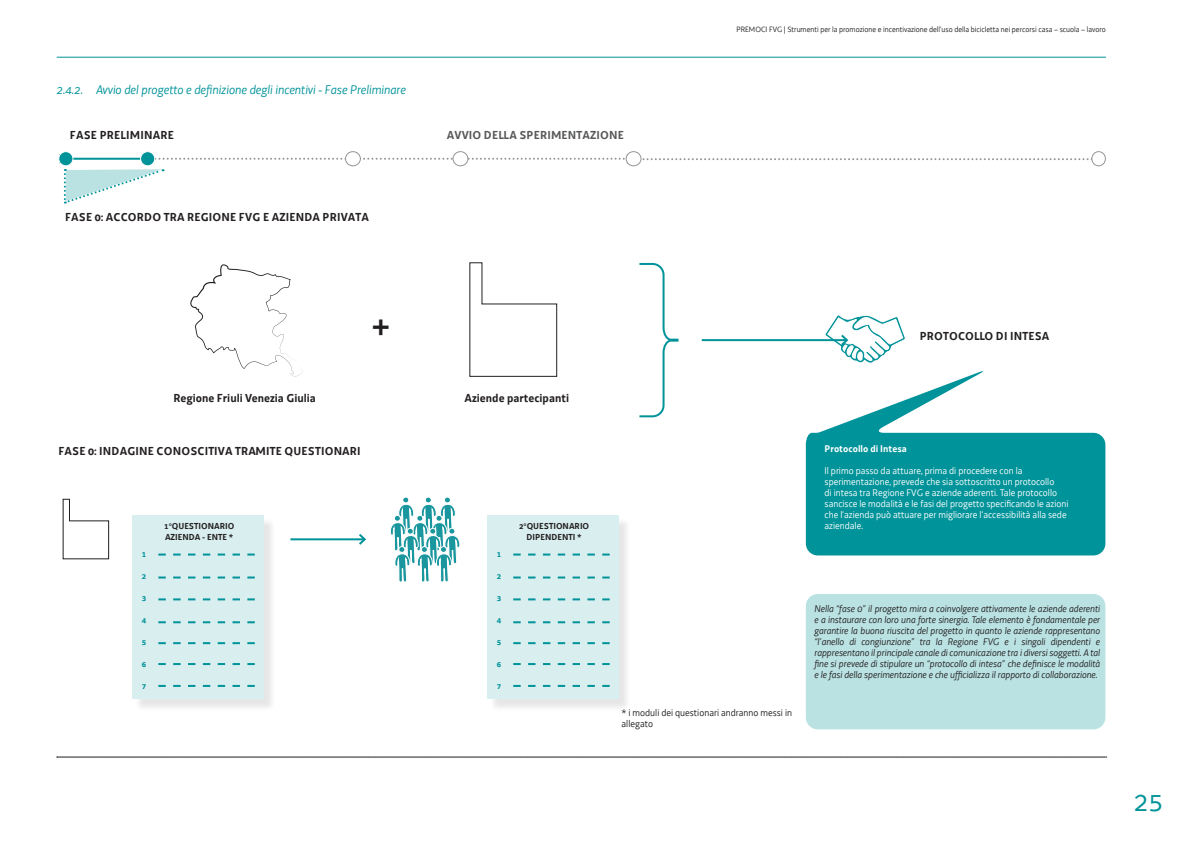
<style>
.page{position:relative;width:1191px;height:842px;background:#fff}
.page>*{position:absolute;margin:0;border:0;box-sizing:border-box;transform-origin:0 0}
.t1{font:700 35px "Decima WE";color:#231f20}
.t2{font:30px "Decima WE";color:#009399}
.t3{font:italic 13px "Decima WE";color:#009399}
.t4{font:700 12px "Decima WE";letter-spacing:.015em;color:#231f20}
.t5{font:700 12px "Decima WE";letter-spacing:.015em;color:#57585a}
.t6{font:italic 10px/11px "Decima WE";color:#231f20;text-align:justify}
.t7{font:10px/11px "Decima WE";color:#fff}
.t8{font:10px/11px "Decima WE";color:#231f20}
.t9{font:700 10px "Decima WE";color:#fff}
.t10{font:700 9px/10.8px "Decima WE";color:#231f20}
.t11{font:700 9px "Decima WE";color:#009399}
.t12{font:8px "Decima WE";color:#231f20}
</style>
<div class="page">
<hr style="left:57px;top:57px;width:1049px;height:1px;background:#009399">
<svg style="left:57px;top:757px;width:1049px;height:1px"></svg>
<div style="left:134px;top:517px;width:142px;height:194px;background:#231f20;opacity:.75"></div>
<div style="left:132px;top:516px;width:132px;height:183px;background:#d9eeef"></div>
<svg style="left:158px;top:553px;width:97px;height:2px"></svg>
<svg style="left:158px;top:576px;width:97px;height:2px"></svg>
<svg style="left:158px;top:598px;width:97px;height:2px"></svg>
<svg style="left:158px;top:621px;width:97px;height:2px"></svg>
<svg style="left:158px;top:642px;width:97px;height:2px"></svg>
<svg style="left:158px;top:663px;width:97px;height:2px"></svg>
<svg style="left:158px;top:685px;width:97px;height:2px"></svg>
<div style="left:489px;top:517px;width:142px;height:194px;background:#231f20;opacity:.75"></div>
<div style="left:487px;top:516px;width:131px;height:183px;background:#d9eeef"></div>
<svg style="left:513px;top:553px;width:96px;height:2px"></svg>
<svg style="left:513px;top:576px;width:96px;height:2px"></svg>
<svg style="left:513px;top:598px;width:96px;height:2px"></svg>
<svg style="left:513px;top:621px;width:96px;height:2px"></svg>
<svg style="left:513px;top:642px;width:96px;height:2px"></svg>
<svg style="left:513px;top:663px;width:96px;height:2px"></svg>
<svg style="left:513px;top:685px;width:96px;height:2px"></svg>
<div style="left:806px;top:594px;width:299px;height:135px;background:#bae2e3;border-radius:12px"></div>
<div style="left:140px;top:151px;width:15px;height:15px;border:1px solid #fff;border-radius:50%"></div>
<div style="left:58px;top:151px;width:15px;height:15px;border:1px solid #fff;border-radius:50%"></div>
<div style="left:345px;top:151px;width:16px;height:15px;border:1px solid #939598;border-radius:50%"></div>
<div style="left:452px;top:151px;width:16px;height:15px;border:1px solid #939598;border-radius:50%"></div>
<div style="left:625px;top:151px;width:16px;height:15px;border:1px solid #939598;border-radius:50%"></div>
<div style="left:1091px;top:151px;width:15px;height:15px;border:1px solid #939598;border-radius:50%"></div>
<svg style="left:59px;top:154px;width:1042px;height:50px"></svg>
<svg style="left:806px;top:371px;width:299px;height:184px;fill:#009399"></svg>
<svg style="left:639px;top:263px;width:40px;height:155px"></svg>
<svg style="left:469px;top:262px;width:88px;height:115px"></svg>
<svg style="left:63px;top:499px;width:46px;height:60px"></svg>
<hr style="left:702px;top:339px;width:145px;height:2px;background:#009399">
<svg style="left:823px;top:315px;width:83px;height:49px"></svg>
<hr style="left:290px;top:538px;width:75px;height:2px;background:#009399">
<svg style="left:357px;top:534px;width:9px;height:11px"></svg>
<svg style="left:190px;top:264px;width:113px;height:112px"></svg>
<svg style="left:390px;top:497px;width:70px;height:85px"></svg>
<p class="t3" style="left:57px;top:82px;width:351px">2.4.2. Avvio del progetto e definizione degli incentivi - Fase Preliminare</p>
<p class="t4" style="left:70px;top:128px;width:106px">FASE PRELIMINARE</p>
<p class="t4" style="left:65px;top:209px;width:305px">FASE 0: ACCORDO TRA REGIONE FVG E AZIENDA PRIVATA</p>
<p class="t5" style="left:447px;top:128px;width:179px">AVVIO DELLA SPERIMENTAZIONE</p>
<p class="t12" style="left:736px;top:24px;width:371px">PREMOCI FVG | Strumenti per la promozione e incentivazione dell’uso della bicicletta nei percorsi casa – scuola – lavoro</p>
<p class="t1" style="left:372px;top:303px;width:19px">+</p>
<p class="t4" style="left:173px;top:390px;width:144px">Regione Friuli Venezia Giulia</p>
<p class="t4" style="left:464px;top:390px;width:106px">Aziende partecipanti</p>
<p class="t4" style="left:58px;top:444px;width:304px">FASE 0: INDAGINE CONOSCITIVA TRAMITE QUESTIONARI</p>
<p class="t10" style="left:164px;top:521px;width:72px">1°QUESTIONARIO<br>AZIENDA - ENTE *</p>
<p class="t10" style="left:519px;top:521px;width:72px;text-align:center">2°QUESTIONARIO<br>DIPENDENTI *</p>
<p class="t11" style="left:142px;top:549px;width:6px">1</p>
<p class="t11" style="left:142px;top:593px;width:6px">3</p>
<p class="t11" style="left:142px;top:614px;width:6px">4</p>
<p class="t11" style="left:142px;top:636px;width:6px">5</p>
<p class="t11" style="left:142px;top:658px;width:6px">6</p>
<p class="t11" style="left:142px;top:680px;width:6px">7</p>
<p class="t11" style="left:142px;top:571px;width:6px">2</p>
<p class="t11" style="left:497px;top:549px;width:6px">1</p>
<p class="t11" style="left:497px;top:593px;width:6px">3</p>
<p class="t11" style="left:497px;top:614px;width:6px">4</p>
<p class="t11" style="left:497px;top:636px;width:6px">5</p>
<p class="t11" style="left:497px;top:658px;width:6px">6</p>
<p class="t11" style="left:497px;top:680px;width:6px">7</p>
<p class="t11" style="left:497px;top:571px;width:6px">2</p>
<p class="t4" style="left:919px;top:329px;width:131px">PROTOCOLLO DI INTESA</p>
<p class="t9" style="left:824px;top:442px;width:84px">Protocollo di Intesa</p>
<p class="t7" style="left:824px;top:465px;width:245px">Il primo passo da attuare, prima di procedere con la sperimentazione, prevede che sia sottoscritto un protocollo<br>di intesa tra Regione FVG e aziende aderenti. Tale protocollo sancisce le modalità e le fasi del progetto specificando le azioni che l’azienda può attuare per migliorare l’accessibilità alla sede aziendale.</p>
<p class="t8" style="left:621px;top:708px;width:172px">* i moduli dei questionari andranno messi in allegato</p>
<p class="t6" style="left:814px;top:603px;width:287px">Nella “fase 0” il progetto mira a coinvolgere attivamente le aziende aderenti e a instaurare con loro una forte sinergia. Tale elemento è fondamentale per garantire la buona riuscita del progetto in quanto le aziende rappresentano “l’anello di congiunzione” tra la Regione FVG e i singoli dipendenti e rappresentano il principale canale di comunicazione tra i diversi soggetti. A tal fine si prevede di stipulare un “protocollo di intesa” che definisce le modalità e le fasi della sperimentazione e che ufficializza il rapporto di collaborazione.</p>
<h2 class="t2" style="left:1133px;top:783px;width:31px">25</h2>
</div>
